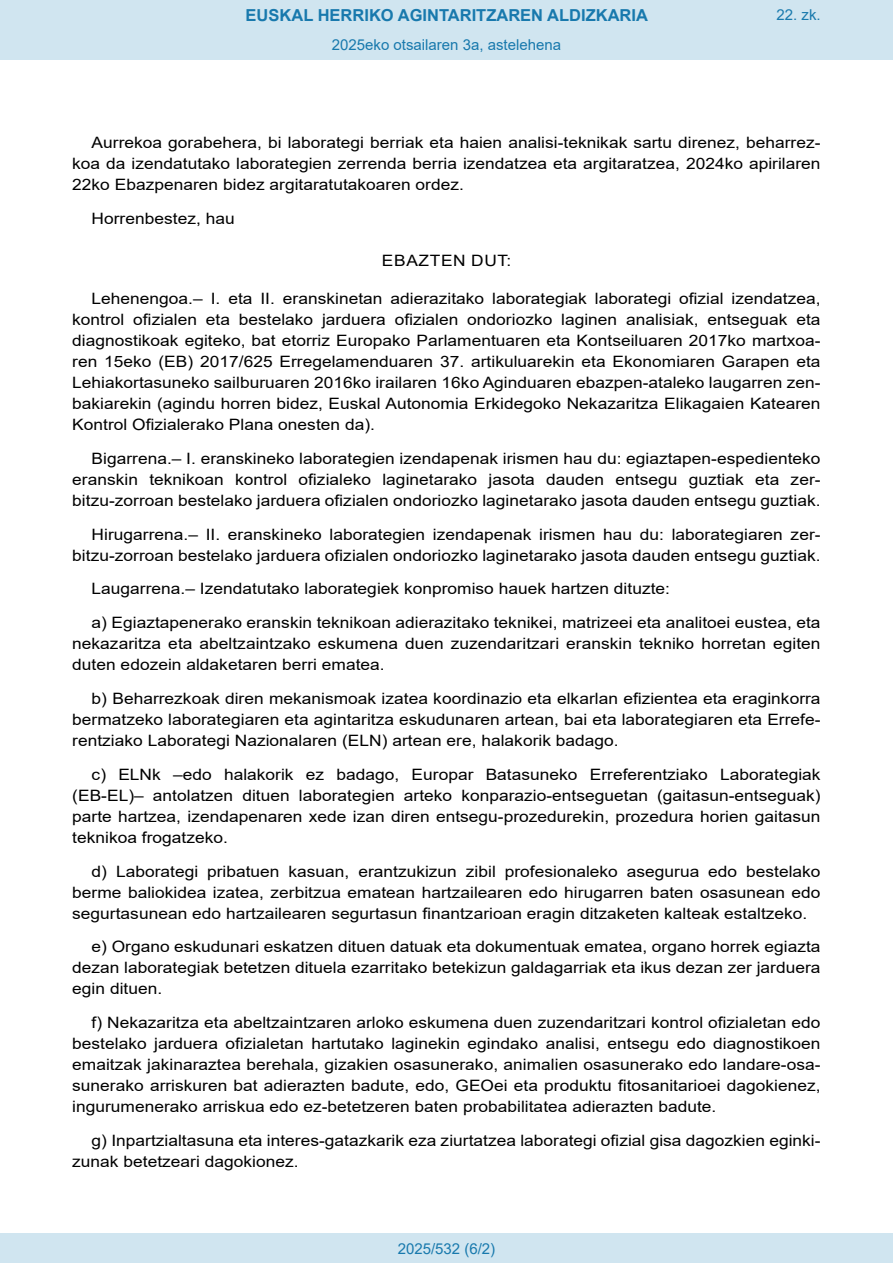
<style>
.page{position:relative;width:893px;height:1263px;background:#fff}
.page>*{position:absolute;margin:0;border:0;box-sizing:border-box;transform-origin:0 0}
.t1{font:700 16.5px "Arial";color:#1879ad}
.BOPVDetalle{font:15.6px/21px "Arial";color:#000;text-align:justify;scale:1.11 1}
.BOPVClave{font:15.6px "Arial";letter-spacing:.035em;color:#000;scale:1.11 1}
.Paginacion_Centro{font:15px "Arial";color:#1879ad}
</style>
<div class="page">
<div style="left:0;top:0;width:893px;height:60px;background:#d0e5f0"></div>
<div style="left:0;top:1233px;width:893px;height:30px;background:#d0e5f0"></div>
<p class="t1" style="left:246px;top:3px;width:404px">EUSKAL HERRIKO AGINTARITZAREN ALDIZKARIA</p>
<p class="Paginacion_Centro" style="left:332px;top:35px;width:231px">2025eko otsailaren 3a, astelehena</p>
<p class="Paginacion_Centro" style="left:776px;top:5px;width:46px">22. zk.</p>
<p class="BOPVDetalle" style="left:72px;top:132px;width:676px;text-indent:19px">Aurrekoa gorabehera, bi laborategi berriak eta haien analisi-teknikak sartu direnez, beharrez&shy;koa da izendatutako laborategien zerrenda berria izendatzea eta argitaratzea, 2024ko apirilaren 22ko Ebazpenaren bidez argitaratutakoaren ordez.</p>
<p class="BOPVDetalle" style="left:92px;top:208px;width:130px">Horrenbestez, hau</p>
<p class="BOPVClave" style="left:382px;top:250px;width:118px">EBAZTEN DUT:</p>
<p class="BOPVDetalle" style="left:72px;top:288px;width:676px;text-indent:19px">Lehenengoa.– I. eta II. eranskinetan adierazitako laborategiak laborategi ofizial izendatzea, kontrol ofizialen eta bestelako jarduera ofizialen ondoriozko laginen analisiak, entseguak eta diagnostikoak egiteko, bat etorriz Europako Parlamentuaren eta Kontseiluaren 2017ko martxoa&shy;ren 15eko (EB) 2017/625 Erregelamenduaren 37. artikuluarekin eta Ekonomiaren Garapen eta Lehiakortasuneko sailburuaren 2016ko irailaren 16ko Aginduaren ebazpen-ataleko laugarren zen&shy;bakiarekin (agindu horren bidez, Euskal Autonomia Erkidegoko Nekazaritza Elikagaien Katearen Kontrol Ofizialerako Plana onesten da).</p>
<p class="BOPVDetalle" style="left:72px;top:448px;width:676px;text-indent:19px">Bigarrena.– I. eranskineko laborategien izendapenak irismen hau du: egiaztapen-espedienteko eranskin teknikoan kontrol ofizialeko laginetarako jasota dauden entsegu guztiak eta zer&shy;bitzu-zorroan bestelako jarduera ofizialen ondoriozko laginetarako jasota dauden entsegu guztiak.</p>
<p class="BOPVDetalle" style="left:72px;top:524px;width:676px;text-align:right">Hirugarrena.– II. eranskineko laborategien izendapenak irismen hau du: laborategiaren zer&shy;bitzu-zorroan bestelako jarduera ofizialen ondoriozko laginetarako jasota dauden entsegu guztiak.</p>
<p class="BOPVDetalle" style="left:92px;top:578px;width:523px">Laugarrena.– Izendatutako laborategiek konpromiso hauek hartzen dituzte:</p>
<p class="BOPVDetalle" style="left:72px;top:612px;width:676px;text-indent:19px">a) Egiaztapenerako eranskin teknikoan adierazitako teknikei, matrizeei eta analitoei eustea, eta nekazaritza eta abeltzaintzako eskumena duen zuzendaritzari eranskin tekniko horretan egiten duten edozein aldaketaren berri ematea.</p>
<p class="BOPVDetalle" style="left:72px;top:688px;width:676px;text-indent:19px">b) Beharrezkoak diren mekanismoak izatea koordinazio eta elkarlan efizientea eta eraginkorra bermatzeko laborategiaren eta agintaritza eskudunaren artean, bai eta laborategiaren eta Errefe&shy;rentziako Laborategi Nazionalaren (ELN) artean ere, halakorik badago.</p>
<p class="BOPVDetalle" style="left:72px;top:764px;width:676px;text-indent:19px">c) ELNk –edo halakorik ez badago, Europar Batasuneko Erreferentziako Laborategiak (EB-EL)– antolatzen dituen laborategien arteko konparazio-entseguetan (gaitasun-entseguak) parte hartzea, izendapenaren xede izan diren entsegu-prozedurekin, prozedura horien gaitasun teknikoa frogatzeko.</p>
<p class="BOPVDetalle" style="left:72px;top:860px;width:676px;text-indent:19px">d) Laborategi pribatuen kasuan, erantzukizun zibil profesionaleko asegurua edo bestelako berme baliokidea izatea, zerbitzua ematean hartzailearen edo hirugarren baten osasunean edo segurtasunean edo hartzailearen segurtasun finantzarioan eragin ditzaketen kalteak estaltzeko.</p>
<p class="BOPVDetalle" style="left:72px;top:936px;width:676px;text-indent:19px">e) Organo eskudunari eskatzen dituen datuak eta dokumentuak ematea, organo horrek egiazta dezan laborategiak betetzen dituela ezarritako betekizun galdagarriak eta ikus dezan zer jarduera egin dituen.</p>
<p class="BOPVDetalle" style="left:72px;top:1012px;width:676px;text-indent:19px">f) Nekazaritza eta abeltzaintzaren arloko eskumena duen zuzendaritzari kontrol ofizialetan edo bestelako jarduera ofizialetan hartutako laginekin egindako analisi, entsegu edo diagnostikoen emaitzak jakinaraztea berehala, gizakien osasunerako, animalien osasunerako edo landare-osa&shy;sunerako arriskuren bat adierazten badute, edo, GEOei eta produktu fitosanitarioei dagokienez, ingurumenerako arriskua edo ez-betetzeren baten probabilitatea adierazten badute.</p>
<p class="BOPVDetalle" style="left:72px;top:1130px;width:676px;text-indent:19px">g) Inpartzialtasuna eta interes-gatazkarik eza ziurtatzea laborategi ofizial gisa dagozkien eginki&shy;zunak betetzeari dagokionez.</p>
<p class="Paginacion_Centro" style="left:398px;top:1238px;width:99px">2025/532 (6/2)</p>
</div>
